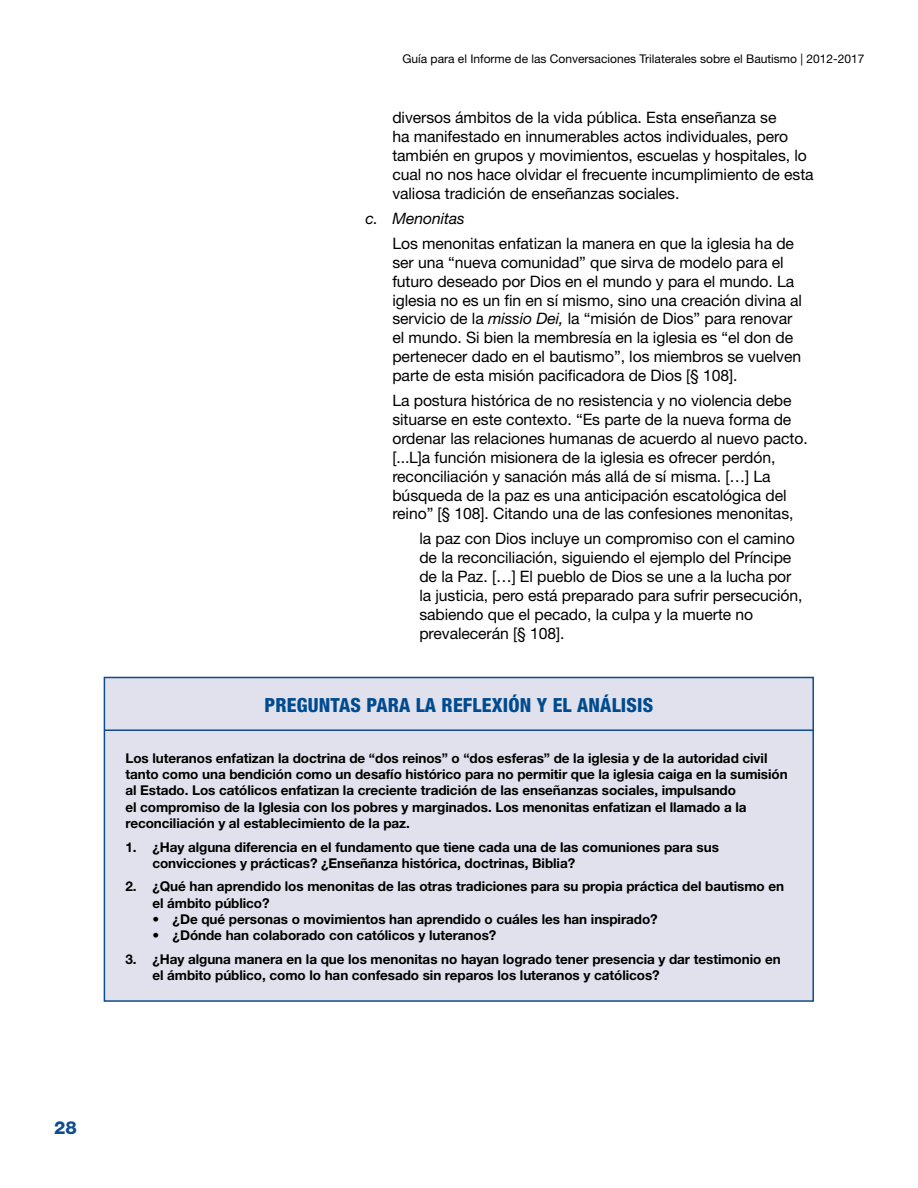
<style>
.page{position:relative;width:918px;height:1188px;background:#fff}
.page>*{position:absolute;margin:0;border:0;box-sizing:border-box;transform-origin:0 0}
.t1{font:800 condensed 19.5px "Helvetica Neue LT Std";letter-spacing:.01em;color:#004b8f}
.t2{font:800 18px "Helvetica Neue LT Std";color:#0e4c8d}
.t3{font:15.75px/18.9px "Helvetica Neue LT Std";letter-spacing:-.005em;color:#000}
.t4{font:italic 15.75px "Helvetica Neue LT Std";letter-spacing:-.005em;color:#000}
.t5{font:700 13.5px/16.2px "Helvetica Neue LT Std";letter-spacing:-.005em;color:#000}
.t6{font:12px "Helvetica Neue LT Std";color:#000}
.s1{font-style:italic}
</style>
<div class="page">
<div style="left:104px;top:677px;width:709px;height:324px;background:#e0e1ec"></div>
<div style="left:104px;top:677px;width:710px;height:325px;border:2px solid #0e4c8d"></div>
<hr style="left:105px;top:729px;width:708px;height:2px;background:#0e4c8d">
<p class="t6" style="left:402px;top:51px;width:464px">Guía para el Informe de las Conversaciones Trilaterales sobre el Bautismo | 2012-2017</p>
<p class="t3" style="left:392px;top:108px;width:423px">diversos ámbitos de la vida pública. Esta enseñanza se<br>ha manifestado en innumerables actos individuales, pero también en grupos y movimientos, escuelas y hospitales, lo cual no nos hace olvidar el frecuente incumplimiento de esta valiosa tradición de enseñanzas sociales.</p>
<p class="t4" style="left:365px;top:209px;width:101px">c. Menonitas</p>
<p class="t3" style="left:392px;top:234px;width:411px">Los menonitas enfatizan la manera en que la iglesia ha de ser una “nueva comunidad” que sirva de modelo para el futuro deseado por Dios en el mundo y para el mundo. La iglesia no es un fin en sí mismo, sino una creación divina al servicio de la <span class="s1">missio Dei,</span> la “misión de Dios” para renovar el mundo. Si bien la membresía en la iglesia es “el don de pertenecer dado en el bautismo”, los miembros se vuelven parte de esta misión pacificadora de Dios [§ 108].</p>
<p class="t3" style="left:392px;top:391px;width:417px">La postura histórica de no resistencia y no violencia debe situarse en este contexto. “Es parte de la nueva forma de ordenar las relaciones humanas de acuerdo al nuevo pacto. [...L]a función misionera de la iglesia es ofrecer perdón, reconciliación y sanación más allá de sí misma. […] La búsqueda de la paz es una anticipación escatológica del reino” [§ 108]. Citando una de las confesiones menonitas,</p>
<p class="t3" style="left:419px;top:529px;width:385px">la paz con Dios incluye un compromiso con el camino de la reconciliación, siguiendo el ejemplo del Príncipe de la Paz. […] El pueblo de Dios se une a la lucha por la justicia, pero está preparado para sufrir persecución, sabiendo que el pecado, la culpa y la muerte no prevalecerán [§ 108].</p>
<p class="t1" style="left:264px;top:693px;width:390px">PREGUNTAS PARA LA REFLEXIÓN Y EL ANÁLISIS</p>
<p class="t5" style="left:125px;top:750px;width:664px">Los luteranos enfatizan la doctrina de “dos reinos” o “dos esferas” de la iglesia y de la autoridad civil tanto como una bendición como un desafío histórico para no permitir que la iglesia caiga en la sumisión al Estado. Los católicos enfatizan la creciente tradición de las enseñanzas sociales, impulsando<br>el compromiso de la Iglesia con los pobres y marginados. Los menonitas enfatizan el llamado a la reconciliación y al establecimiento de la paz.</p>
<p class="t5" style="left:152px;top:838px;width:568px;text-indent:-27px">1. ¿Hay alguna diferencia en el fundamento que tiene cada una de las comuniones para sus convicciones y prácticas? ¿Enseñanza histórica, doctrinas, Biblia?</p>
<p class="t5" style="left:152px;top:878px;width:633px;text-indent:-27px">2. ¿Qué han aprendido los menonitas de las otras tradiciones para su propia práctica del bautismo en el ámbito público?</p>
<p class="t5" style="left:152px;top:911px;width:507px">• ¿De qué personas o movimientos han aprendido o cuáles les han inspirado?</p>
<p class="t5" style="left:152px;top:927px;width:346px">• ¿Dónde han colaborado con católicos y luteranos?</p>
<p class="t5" style="left:152px;top:951px;width:630px;text-indent:-27px">3. ¿Hay alguna manera en la que los menonitas no hayan logrado tener presencia y dar testimonio en el ámbito público, como lo han confesado sin reparos los luteranos y católicos?</p>
<p class="t2" style="left:54px;top:1117px;width:24px">28</p>
</div>
